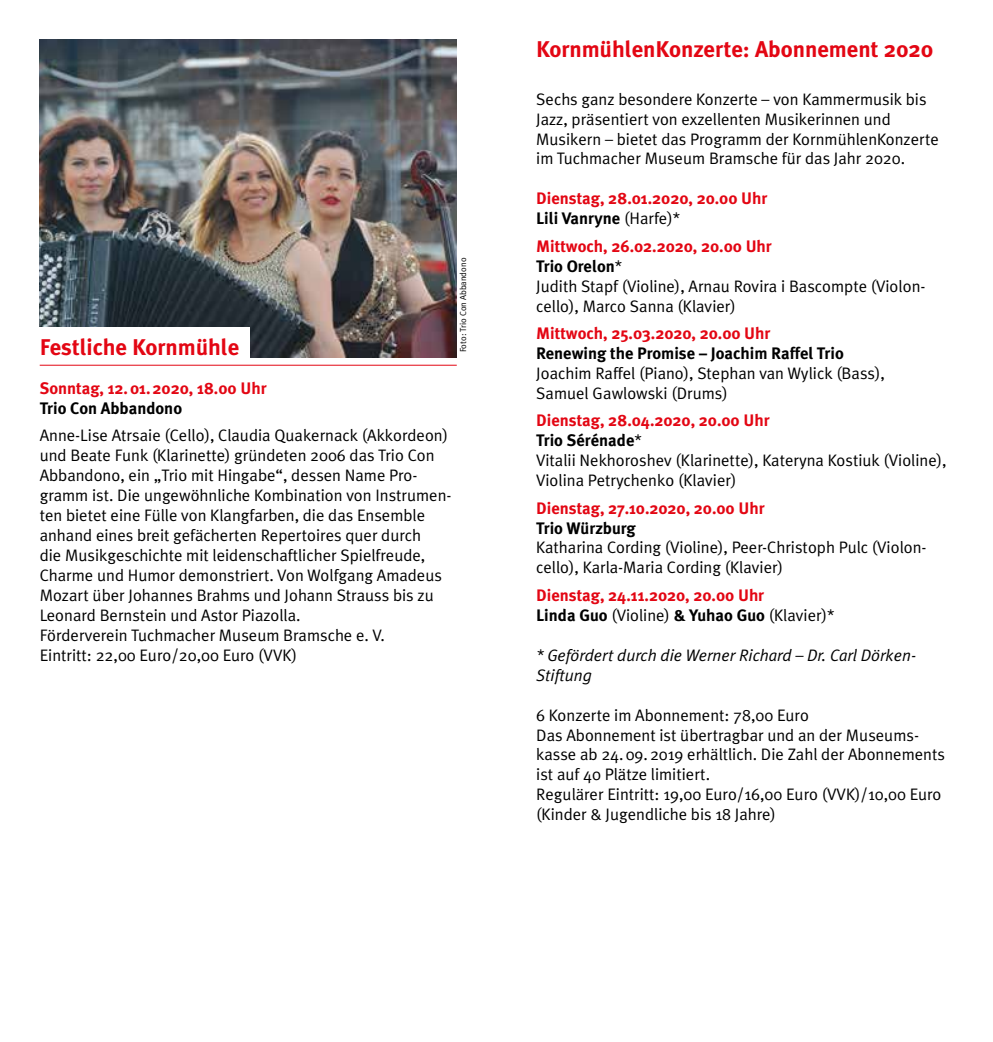
<style>
.page{position:relative;width:993px;height:1042px;background:#fff}
.page>*{position:absolute;margin:0;border:0;box-sizing:border-box;transform-origin:0 0}
.t1{font:700 22.75px "Meta Plus";color:#e30613}
.t2{font:16.62px/19.9px "Meta Plus Normal";color:#000}
.t3{font:700 16.62px/19.9px "Meta Plus";color:#e30613}
.t4{font:700 16.62px "Meta Plus";color:#000}
.t5{font:italic 16.62px/19.9px "Meta Plus Normal";color:#000}
.t6{font:8.75px "Meta Plus Normal";color:#000}
.s1{color:#000}
.s2{font-family:"Meta Plus Normal";font-weight:400;color:#000}
.s3{font-family:"Meta Plus";font-weight:700}
</style>
<div class="page">
<img style="left:40px;top:40px;width:416px;height:317px">
<div style="left:0;top:327px;width:249px;height:38px;background:#fff"></div>
<hr style="left:40px;top:365px;width:416px;height:1px;background:#e30613">
<h1 class="t1" style="left:40px;top:334px;width:201px">Festliche Kornmühle</h1>
<p class="t6" style="left:458px;top:352px;width:96px;rotate:-90deg">Foto: Trio Con Abbandono</p>
<p class="t3" style="left:40px;top:378px;width:228px">Sonntag, 12.01.2020, 18.00 Uhr</p>
<p class="t4" style="left:40px;top:398px;width:144px">Trio Con Abbandono</p>
<p class="t2" style="left:40px;top:425px;width:413px">Anne-Lise Atrsaie (Cello), Claudia Quakernack (Akkordeon) und Beate Funk (Klarinette) gründeten 2006 das Trio Con Abbandono, ein „Trio mit Hingabe“, dessen Name Pro&shy;gramm ist. Die ungewöhnliche Kombination von Instrumen&shy;ten bietet eine Fülle von Klangfarben, die das Ensemble anhand eines breit gefächerten Repertoires quer durch<br>die Musikgeschichte mit leidenschaftlicher Spielfreude, Charme und Humor demonstriert. Von Wolfgang Amadeus Mozart über Johannes Brahms und Johann Strauss bis zu Leonard Bernstein und Astor Piazolla.<br>Förderverein Tuchmacher Museum Bramsche e. V.<br>Eintritt: 22,00 Euro/20,00 Euro (VVK)</p>
<h1 class="t1" style="left:536px;top:36px;width:398px">KornmühlenKonzerte: Abonnement 2020</h1>
<p class="t2" style="left:536px;top:89px;width:404px">Sechs ganz besondere Konzerte – von Kammermusik bis Jazz, präsentiert von exzellenten Musikerinnen und Musikern – bietet das Programm der KornmühlenKonzerte im Tuchmacher Museum Bramsche für das Jahr 2020.</p>
<p class="t3" style="left:536px;top:189px;width:232px">Dienstag, 28.01.2020, 20.00 Uhr<br><span class="s1">Lili Vanryne</span> <span class="s2">(Harfe)*</span></p>
<p class="t3" style="left:536px;top:236px;width:237px">Mittwoch, 26.02.2020, 20.00 Uhr<br><span class="s1">Trio Orelon</span><span class="s2">*</span></p>
<p class="t2" style="left:536px;top:276px;width:390px">Judith Stapf (Violine), Arnau Rovira i Bascompte (Violon&shy;cello), Marco Sanna (Klavier)</p>
<p class="t3" style="left:536px;top:323px;width:236px">Mittwoch, 25.03.2020, 20.00 Uhr</p>
<p class="t4" style="left:536px;top:344px;width:309px">Renewing the Promise – Joachim Raffel Trio</p>
<p class="t2" style="left:536px;top:363px;width:350px">Joachim Raffel (Piano), Stephan van Wylick (Bass),<br>Samuel Gawlowski (Drums)</p>
<p class="t3" style="left:536px;top:410px;width:235px">Dienstag, 28.04.2020, 20.00 Uhr<br><span class="s1">Trio Sérénade</span><span class="s2">*</span></p>
<p class="t2" style="left:536px;top:450px;width:412px">Vitalii Nekhoroshev (Klarinette), Kateryna Kostiuk (Violine),<br>Violina Petrychenko (Klavier)</p>
<p class="t3" style="left:536px;top:498px;width:230px">Dienstag, 27.10.2020, 20.00 Uhr</p>
<p class="t4" style="left:536px;top:518px;width:101px">Trio Würzburg</p>
<p class="t2" style="left:536px;top:537px;width:392px">Katharina Cording (Violine), Peer-Christoph Pulc (Violon&shy;cello), Karla-Maria Cording (Klavier)</p>
<p class="t3" style="left:536px;top:585px;width:229px">Dienstag, 24.11.2020, 20.00 Uhr</p>
<p class="t2" style="left:536px;top:605px;width:300px"><span class="s3">Linda Guo</span> (Violine) <span class="s3">&amp; Yuhao Guo</span> (Klavier)*</p>
<p class="t5" style="left:536px;top:645px;width:381px">* Gefördert durch die Werner Richard – Dr. Carl Dörken-<br>Stiftung</p>
<p class="t2" style="left:536px;top:704px;width:410px">6 Konzerte im Abonnement: 78,00 Euro<br>Das Abonnement ist übertragbar und an der Museums&shy;kasse ab 24.09.2019 erhältlich. Die Zahl der Abonnements ist auf 40 Plätze limitiert.<br>Regulärer Eintritt: 19,00 Euro/16,00 Euro (VVK)/10,00 Euro (Kinder &amp; Jugendliche bis 18 Jahre)</p>
</div>
